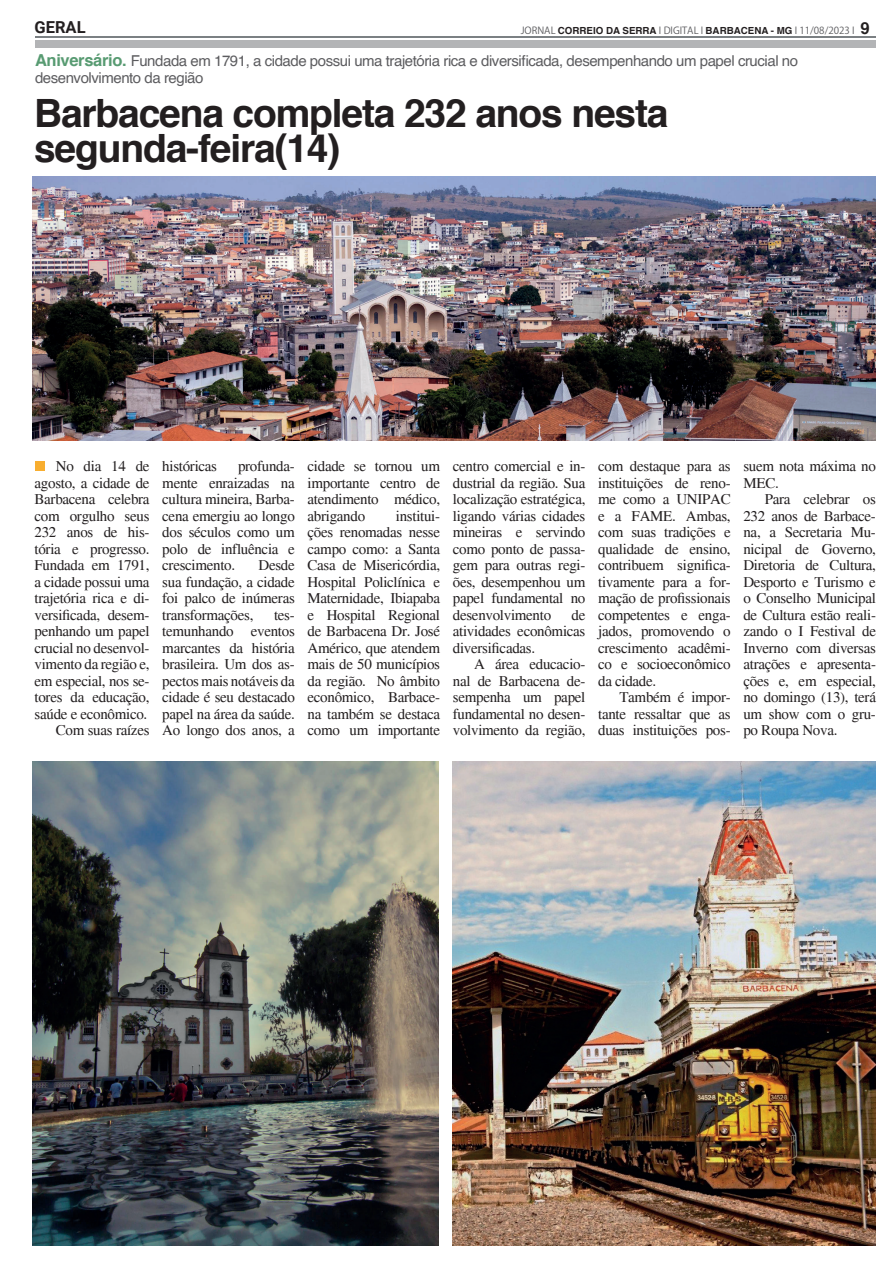
<style>
.page{position:relative;width:893px;height:1263px;background:#fff}
.page>*{position:absolute;margin:0;border:0;box-sizing:border-box;transform-origin:0 0}
.t1{font:700 39px/34.5px "Helvetica";letter-spacing:-.03em;color:#231f20}
.t2{font:700 16.5px "Roboto";color:#231f20}
.t3{font:15px/16.5px "Times";letter-spacing:-.02em;color:#231f20;text-align:justify}
.t4{font:15px/16.5px "Helvetica";letter-spacing:-.03em;color:#5c5c5f}
.t5{font:9.75px "Koz Go Pr 6 N";color:#5c5c5f}
.s1{font-family:"Helvetica";font-weight:700;color:#231f20}
.s2{font-family:"Helvetica";font-weight:700;font-size:16.5px;color:#231f20}
.s3{font-weight:700;font-size:16.5px;color:#589b72}
</style>
<div class="page">
<hr style="left:35px;top:36px;width:841px;height:2px;background:#7b8083">
<div style="left:35px;top:40px;width:841px;height:7px;background:#b3b4b6"></div>
<div style="left:35px;top:461px;width:9px;height:9px;background:#f8ae30"></div>
<img style="left:32px;top:176px;width:844px;height:264px">
<img style="left:453px;top:761px;width:423px;height:485px">
<img style="left:32px;top:761px;width:407px;height:485px">
<p class="t2" style="left:35px;top:16px;width:53px">GERAL</p>
<p class="t5" style="left:521px;top:25px;width:351px">JORNAL <span class="s1">CORREIO DA SERRA</span> I DIGITAL I <span class="s1">BARBACENA - MG</span> I 11/08/2023 I <span class="s2">9</span></p>
<p class="t4" style="left:35px;top:53px;width:765px"><span class="s3">Aniversário.</span> Fundada em 1791, a cidade possui uma trajetória rica e diversificada, desempenhando um papel crucial no desenvolvimento da região</p>
<h1 class="t1" style="left:34px;top:97px;width:636px">Barbacena completa 232 anos nesta segunda-feira(14)</h1>
<p class="t3" style="left:35px;top:458px;width:116px;text-align:right">No dia 14 de agosto, a cidade de<br>Barbacena celebra com orgulho seus<br>232 anos de his&shy;tória e progresso.<br>Fundada em 1791, a cidade possui uma trajetória rica e di&shy;versificada, desem&shy;penhando um papel crucial no desenvol&shy;vimento da região e, em especial, nos se&shy;tores da educação, saúde e econômico.<br>Com suas raízes</p>
<p class="t3" style="left:162px;top:458px;width:134px;text-indent:76px">profunda&shy;mente enraizadas na cultura mineira, Barba&shy;cena emergiu ao longo dos séculos como um polo de influência e crescimento.</p>
<p class="t3" style="left:162px;top:458px;width:56px">históricas</p>
<p class="t3" style="left:162px;top:557px;width:134px;text-indent:96px">Desde sua fundação, a cidade foi palco de inúmeras transformações,</p>
<p class="t3" style="left:162px;top:606px;width:134px;text-indent:112px">tes&shy;temunhando eventos marcantes da história brasileira. Um dos as&shy;pectos mais notáveis da cidade é seu destacado papel na área da saúde.<br>Ao longo dos anos, a</p>
<p class="t3" style="left:308px;top:458px;width:134px">cidade se tornou um importante centro de atendimento médico, abrigando</p>
<p class="t3" style="left:308px;top:507px;width:134px;text-indent:88px">institui&shy;ções renomadas nesse campo como: a Santa Casa de Misericórdia, Hospital Policlínica e Maternidade, Ibiapaba e Hospital Regional de Barbacena Dr. José Américo, que atendem mais de 50 municípios da região. No âmbito econômico, Barbace&shy;na também se destaca como um importante</p>
<p class="t3" style="left:453px;top:458px;width:134px">centro comercial e in&shy;dustrial da região. Sua localização estratégica, ligando várias cidades mineiras e servindo como ponto de passa&shy;gem para outras regi&shy;ões, desempenhou um papel fundamental no desenvolvimento</p>
<p class="t3" style="left:453px;top:606px;width:134px;text-indent:119px">de atividades econômicas diversificadas.</p>
<p class="t3" style="left:453px;top:656px;width:134px;text-indent:21px">A área educacio&shy;nal de Barbacena de&shy;sempenha um papel fundamental no desen&shy;volvimento da região,</p>
<p class="t3" style="left:598px;top:458px;width:134px">com destaque para as instituições de reno&shy;me como a UNIPAC e a FAME. Ambas, com suas tradições e qualidade de ensino, contribuem significa&shy;tivamente para a for&shy;mação de profissionais competentes e enga&shy;jados, promovendo o crescimento acadêmi&shy;co e socioeconômico da cidade.</p>
<p class="t3" style="left:598px;top:689px;width:134px;text-indent:21px">Também é impor&shy;tante ressaltar que as duas instituições pos-</p>
<p class="t3" style="left:743px;top:458px;width:134px">suem nota máxima no<br>MEC.</p>
<p class="t3" style="left:743px;top:491px;width:134px;text-indent:21px">Para celebrar os 232 anos de Barbace&shy;na, a Secretaria Mu&shy;nicipal de Governo, Diretoria de Cultura, Desporto e Turismo e o Conselho Municipal de Cultura estão reali&shy;zando o I Festival de Inverno com diversas atrações e apresenta&shy;ções e, em especial, no domingo (13), terá um show com o gru&shy;po Roupa Nova.</p>
</div>
